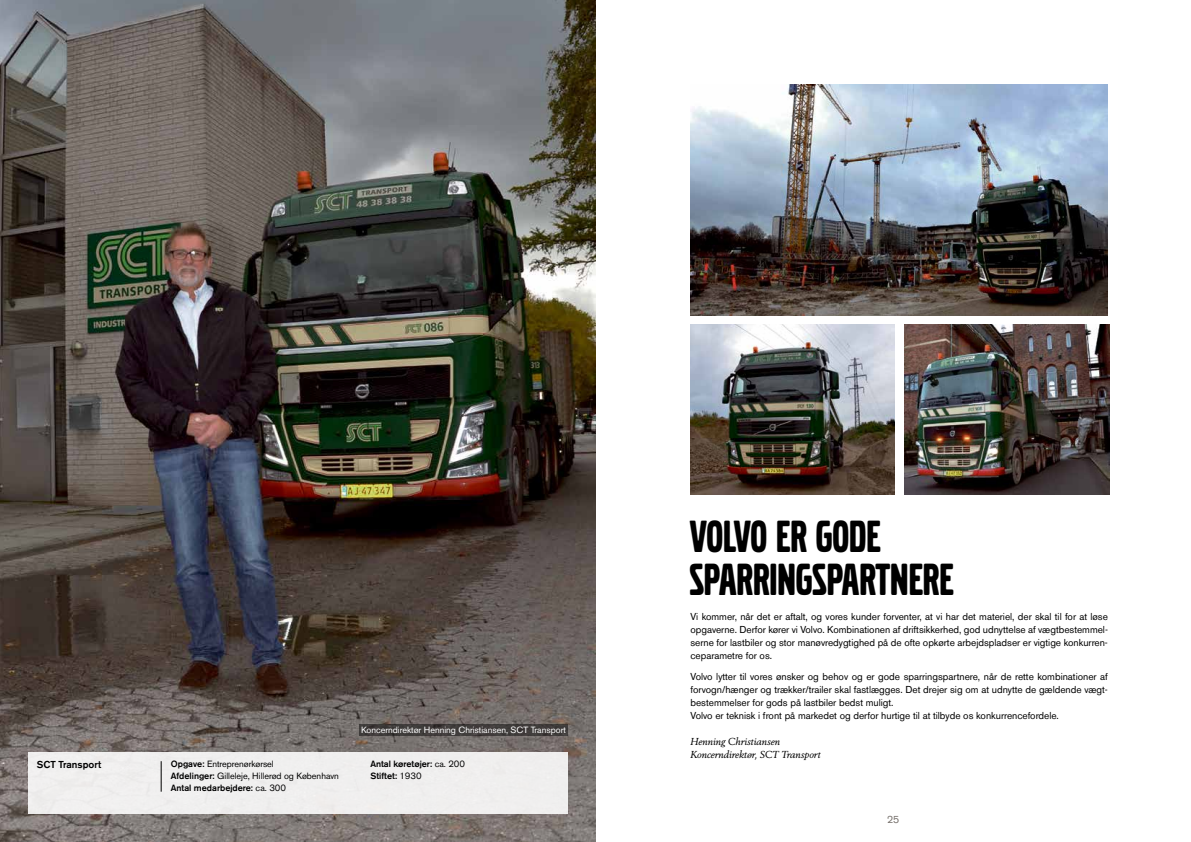
<style>
.page{position:relative;width:1191px;height:842px;background:#fff}
.page>*{position:absolute;margin:0;border:0;box-sizing:border-box;transform-origin:0 0}
.t1{font:47px/43px "Volvo Broad Pro";color:#000}
.t2{font:10px/13px "Volvo Sans Pro";color:#000;text-align:justify}
.t3{font:italic 10px/13px "Volvo Serif Pro";color:#000}
.t4{font:500 10px "Volvo Sans Pro";color:#000}
.t5{font:10px "Volvo Sans Pro";color:#746e69}
.t6{font:9px/12px "Volvo Sans Pro";color:#000}
.t7{font:9px "Volvo Sans Pro";color:#fff}
.t8{font:500 9px/12px "Volvo Sans Pro";color:#000}
.s1{font-weight:500}
.s2{font-weight:400}
</style>
<div class="page">
<img style="left:0;top:0;width:595px;height:842px">
<div style="left:28px;top:752px;width:539px;height:62px;background:#f0efef"></div>
<div style="left:359px;top:725px;width:208px;height:11px;background:#403c3b"></div>
<hr style="left:161px;top:761px;width:1px;height:31px;background:#000">
<img style="left:690px;top:324px;width:204px;height:170px">
<img style="left:905px;top:324px;width:204px;height:170px">
<img style="left:690px;top:84px;width:417px;height:231px">
<p class="t4" style="left:37px;top:759px;width:66px">SCT Transport</p>
<p class="t7" style="left:361px;top:724px;width:206px">Koncerndirektør Henning Christiansen, SCT Transport</p>
<p class="t6" style="left:171px;top:758px;width:169px"><span class="s1">Opgave:</span> Entreprenørkørsel<br><span class="s1">Afdelinger:</span> Gilleleje, Hillerød og København<br><span class="s1">Antal medarbejdere:</span> ca. 300</p>
<p class="t8" style="left:370px;top:758px;width:96px">Antal køretøjer: <span class="s2">ca. 200<br></span>Stiftet: <span class="s2">1930</span></p>
<h1 class="t1" style="left:690px;top:515px;width:265px">VOLVO ER GODE<br>SPARRINGSPARTNERE</h1>
<p class="t2" style="left:690px;top:610px;width:419px">Vi kommer, når det er aftalt, og vores kunder forventer, at vi har det materiel, der skal til for at løse opgaverne. Derfor kører vi Volvo. Kombinationen af driftsikkerhed, god udnyttelse af vægtbestemmel&shy;serne for lastbiler og stor manøvredygtighed på de ofte opkørte arbejdspladser er vigtige konkurren&shy;ceparametre for os.</p>
<p class="t2" style="left:690px;top:670px;width:419px;text-align:left">Volvo lytter til vores ønsker og behov og er gode sparringspartnere, når de rette kombinationer af forvogn/hænger og trækker/trailer skal fastlægges. Det drejer sig om at udnytte de gældende vægt&shy;bestemmelser for gods på lastbiler bedst muligt.<br>Volvo er teknisk i front på markedet og derfor hurtige til at tilbyde os konkurrencefordele.</p>
<p class="t3" style="left:690px;top:736px;width:132px">Henning Christiansen<br>Koncerndirektør, SCT Transport</p>
<p class="t5" style="left:887px;top:813px;width:14px">25</p>
</div>
